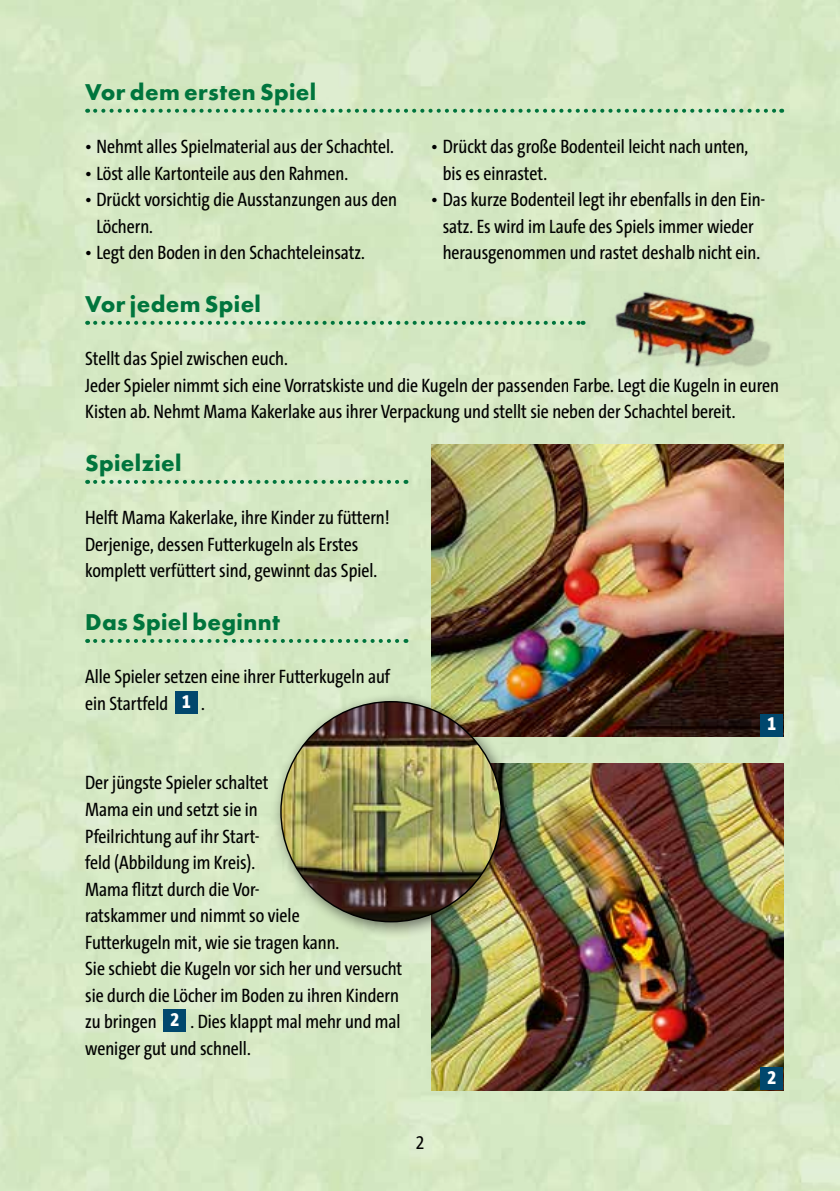
<style>
.page{position:relative;width:840px;height:1191px;background:#fff}
.page>*{position:absolute;margin:0;border:0;box-sizing:border-box;transform-origin:0 0}
.t1{font:700 21px "Futura";letter-spacing:.015em;color:#00753d}
.t2{font:19.6px/26.4px "The Sans Cd LF5 Plain";color:#000}
.t3{font:800 19.6px "The Sans Cd LF8";color:#fff}
.s1{font-family:"The Sans Cd LF8";font-weight:800;color:#fff}
</style>
<div class="page">
<img style="left:0;top:0;width:839px;height:1191px">
<img style="left:431px;top:763px;width:351px;height:327px">
<img style="left:431px;top:445px;width:351px;height:291px">
<svg style="left:95px;top:109px;width:686px;height:4px;background:#85bc90"></svg>
<div style="left:760px;top:1067px;width:22px;height:23px;background:#00476d"></div>
<svg style="left:95px;top:480px;width:311px;height:4px"></svg>
<svg style="left:95px;top:639px;width:311px;height:4px"></svg>
<div style="left:175px;top:691px;width:23px;height:23px;background:#00476d"></div>
<div style="left:163px;top:1009px;width:23px;height:23px;background:#00476d"></div>
<svg style="left:95px;top:321px;width:473px;height:4px;background:#85bc91"></svg>
<img style="left:568px;top:234px;width:236px;height:177px">
<div style="left:760px;top:714px;width:22px;height:22px;background:#00476d"></div>
<div style="left:272px;top:692px;width:246px;height:247px;background:#000;opacity:.5"></div>
<img style="left:281px;top:701px;width:220px;height:220px;border-radius:110px">
<p class="t1" style="left:85px;top:77px;width:232px">Vor dem ersten Spiel</p>
<p class="t2" style="left:85px;top:133px;width:310px">• Nehmt alles Spielmaterial aus der Schachtel.</p>
<p class="t2" style="left:85px;top:159px;width:264px">• Löst alle Kartonteile aus den Rahmen.</p>
<p class="t2" style="left:96px;top:186px;width:302px;text-indent:-11px">• Drückt vorsichtig die Ausstanzungen aus den<br>Löchern.</p>
<p class="t2" style="left:85px;top:239px;width:281px">• Legt den Boden in den Schachteleinsatz.</p>
<p class="t2" style="left:442px;top:133px;width:307px;text-indent:-11px">• Drückt das große Bodenteil leicht nach unten, bis es einrastet.</p>
<p class="t2" style="left:431px;top:186px;width:335px;text-align:center">• Das kurze Bodenteil legt ihr ebenfalls in den Ein&shy;satz. Es wird im Laufe des Spiels immer wieder herausgenommen und rastet deshalb nicht ein.</p>
<p class="t1" style="left:85px;top:289px;width:177px">Vor jedem Spiel</p>
<p class="t2" style="left:85px;top:345px;width:695px">Stellt das Spiel zwischen euch.<br>Jeder Spieler nimmt sich eine Vorratskiste und die Kugeln der passenden Farbe. Legt die Kugeln in euren<br>Kisten ab. Nehmt Mama Kakerlake aus ihrer Verpackung und stellt sie neben der Schachtel bereit.</p>
<p class="t1" style="left:85px;top:448px;width:98px">Spielziel</p>
<p class="t2" style="left:85px;top:504px;width:306px">Helft Mama Kakerlake, ihre Kinder zu füttern!<br>Derjenige, dessen Futterkugeln als Erstes komplett verfüttert sind, gewinnt das Spiel.</p>
<p class="t1" style="left:85px;top:607px;width:196px">Das Spiel beginnt</p>
<p class="t2" style="left:85px;top:663px;width:306px">Alle Spieler setzen eine ihrer Futterkugeln auf ein Startfeld <span class="s1">1</span> .</p>
<p class="t2" style="left:85px;top:769px;width:318px">Der jüngste Spieler schaltet<br>Mama ein und setzt sie in<br>Pfeilrichtung auf ihr Start-<br>feld (Abbildung im Kreis).<br>Mama flitzt durch die Vor-<br>ratskammer und nimmt so viele<br>Futterkugeln mit, wie sie tragen kann.<br>Sie schiebt die Kugeln vor sich her und versucht sie durch die Löcher im Boden zu ihren Kindern zu bringen <span class="s1">2</span> . Dies klappt mal mehr und mal weniger gut und schnell.</p>
<p class="t2" style="left:415px;top:1128px;width:10px">2</p>
<p class="t3" style="left:767px;top:711px;width:10px">1</p>
<p class="t3" style="left:767px;top:1065px;width:10px">2</p>
</div>
